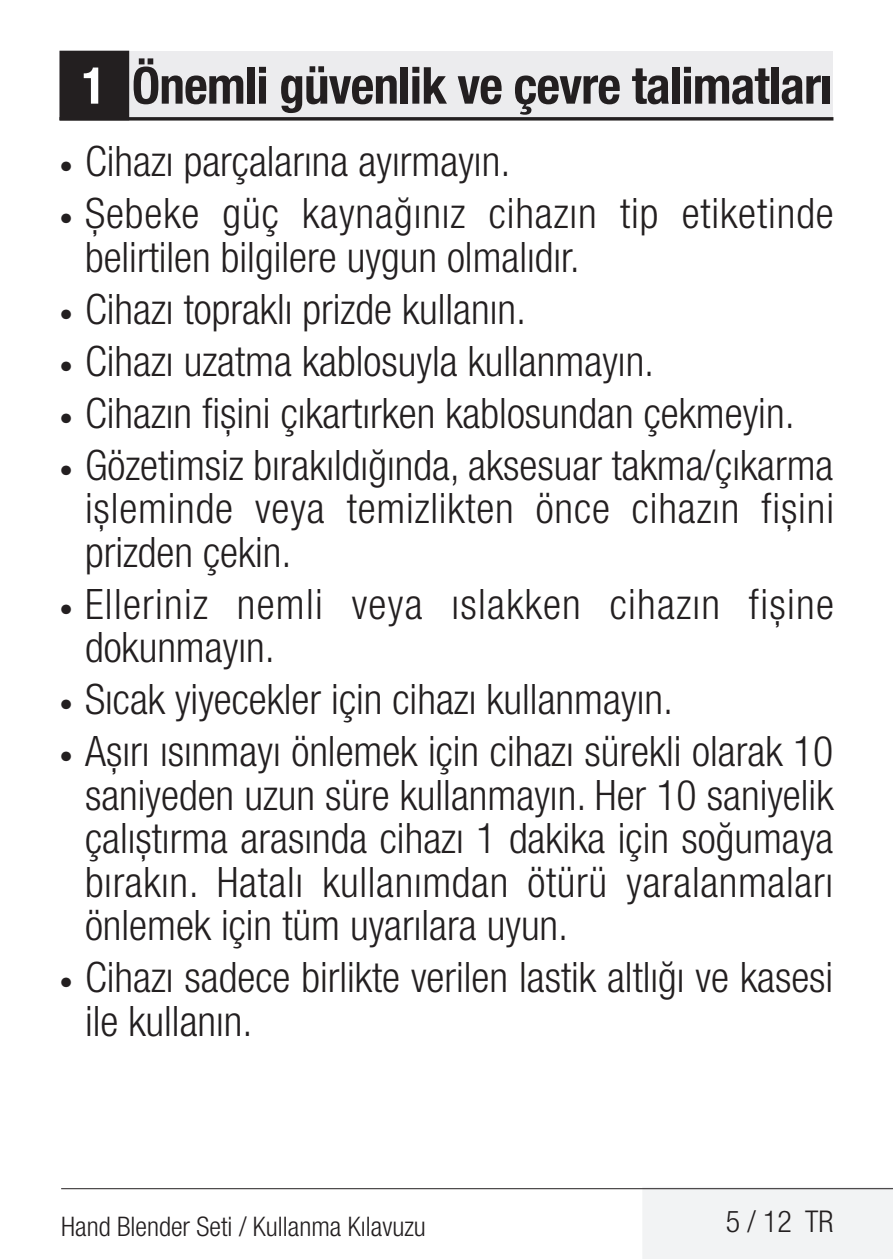
<style>
.page{position:relative;width:893px;height:1259px;background:#fff}
.page>*{position:absolute;margin:0;border:0;box-sizing:border-box;transform-origin:0 0}
.t1{font:700 condensed 51px "Helvetica Neue LT Pro";letter-spacing:-.015em;color:#231f20}
.t2{font:300 condensed 42px/43.5px "Helvetica Neue LT Pro";color:#231f20;text-align:justify}
.t3{font:300 condensed 42px/43.5px "Helvetica Neue LT Pro";letter-spacing:.02em;color:#231f20}
.t4{font:300 condensed 42px/43.5px "Helvetica Neue LT Pro";letter-spacing:.03em;color:#231f20}
.t5{font:300 condensed 30px "Helvetica Neue LT Pro";color:#231f20}
.t6{font:300 condensed 27px "Helvetica Neue LT Pro";color:#231f20}
.s1{color:#fff}
.s2{font-weight:700;font-size:27px}
</style>
<div class="page">
<div style="left:642px;top:1186px;width:251px;height:73px;background:#f2f3f4;border:3px solid #f2f3f4"></div>
<hr style="left:61px;top:1188px;width:832px;height:1px;background:#231f20">
<div style="left:60px;top:51px;width:773px;height:68px;background:#ececee"></div>
<hr style="left:60px;top:117px;width:773px;height:3px;background:#231f20">
<div style="left:61px;top:52px;width:67px;height:67px;background:#231f20"></div>
<div style="left:60px;top:51px;width:69px;height:69px;border:3px solid #231f20"></div>
<p class="t1" style="left:82px;top:55px;width:752px"><span class="s1">1</span> Önemli güvenlik ve çevre talimatları</p>
<p class="t2" style="left:60px;top:139px;width:452px"><span class="s2">•</span> Cihazı parçalarına ayırmayın.</p>
<p class="t3" style="left:85px;top:191px;width:750px;text-indent:-26px"><span class="s2">•</span> Şebeke güç kaynağınız cihazın tip etiketinde belirtilen bilgilere uygun olmalıdır.</p>
<p class="t2" style="left:60px;top:287px;width:468px"><span class="s2">•</span> Cihazı topraklı prizde kullanın.</p>
<p class="t2" style="left:60px;top:339px;width:596px"><span class="s2">•</span> Cihazı uzatma kablosuyla kullanmayın.</p>
<p class="t2" style="left:60px;top:391px;width:737px"><span class="s2">•</span> Cihazın fişini çıkartırken kablosundan çekmeyin.</p>
<p class="t2" style="left:85px;top:443px;width:750px;text-indent:-26px"><span class="s2">•</span> Gözetimsiz bırakıldığında, aksesuar takma/çıkarma işleminde veya temizlikten önce cihazın fişini prizden çekin.</p>
<p class="t4" style="left:85px;top:582px;width:750px;text-indent:-26px"><span class="s2">•</span> Elleriniz nemli veya ıslakken cihazın fişine dokunmayın.</p>
<p class="t2" style="left:60px;top:677px;width:615px"><span class="s2">•</span> Sıcak yiyecekler için cihazı kullanmayın.</p>
<p class="t2" style="left:85px;top:729px;width:750px;text-indent:-26px"><span class="s2">•</span> Aşırı ısınmayı önlemek için cihazı sürekli olarak 10 saniyeden uzun süre kullanmayın. Her 10 saniyelik çalıştırma arasında cihazı 1 dakika için soğumaya bırakın. Hatalı kullanımdan ötürü yaralanmaları önlemek için tüm uyarılara uyun.</p>
<p class="t2" style="left:85px;top:955px;width:750px;text-indent:-26px"><span class="s2">•</span> Cihazı sadece birlikte verilen lastik altlığı ve kasesi ile kullanın.</p>
<p class="t6" style="left:61px;top:1210px;width:366px">Hand Blender Seti / Kullanma Kılavuzu</p>
<p class="t5" style="left:726px;top:1204px;width:109px">5 / 12 TR</p>
</div>
